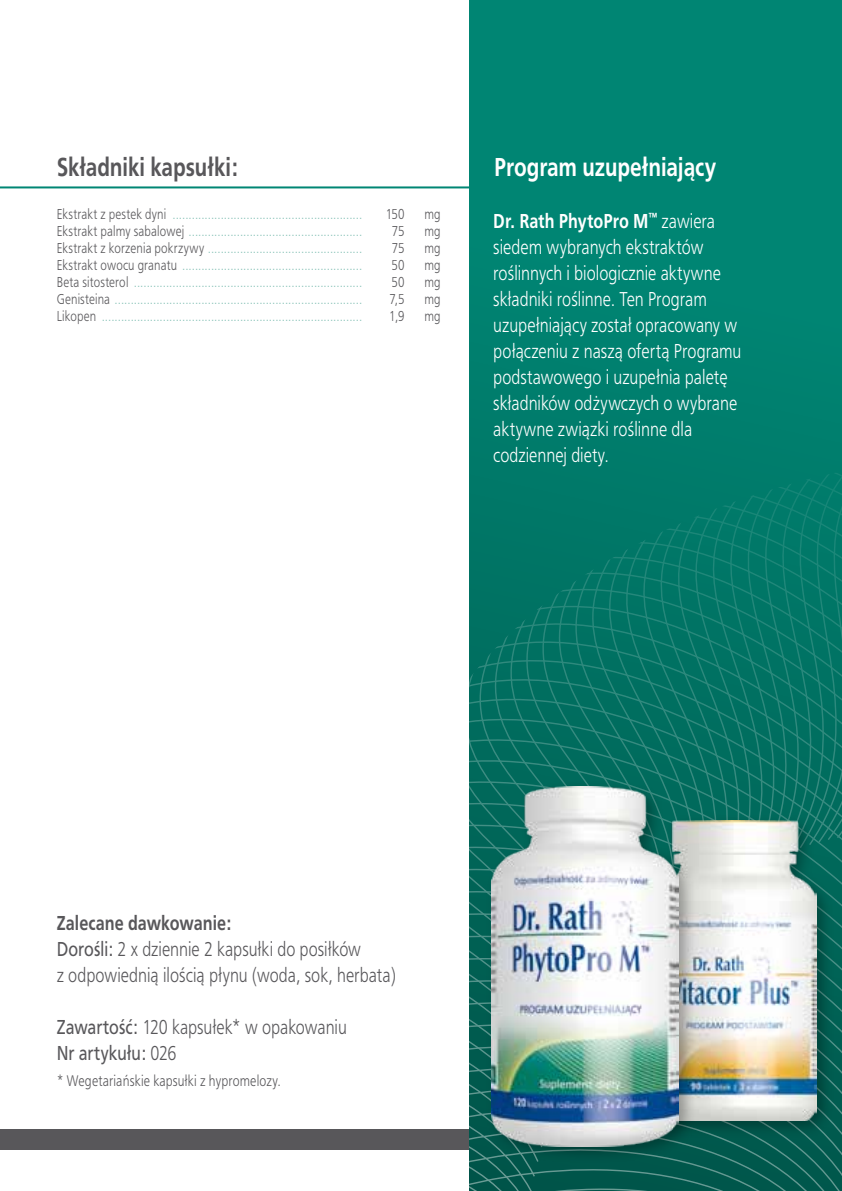
<style>
.page{position:relative;width:842px;height:1191px;background:#fff}
.page>*{position:absolute;margin:0;border:0;box-sizing:border-box;transform-origin:0 0}
.t1{font:500 27px "F015 TCE";color:#fff;scale:.8 1}
.t2{font:500 27px "F015 TCE";color:#58575a;scale:.8 1}
.t3{font:300 21px/26px "F015 TCE";color:#fff;scale:.8 1}
.t4{font:300 21px/26px "F015 TCE";color:#58575a;scale:.8 1}
.t5{font:300 16px "F015 TCE";letter-spacing:.01em;color:#58575a;scale:.8 1}
.t6{font:300 15px "F015 TCE";letter-spacing:.01em;color:#85c0b5;scale:.8 1}
.t7{font:300 15px "F015 TCE";letter-spacing:.015em;color:#58575a;scale:.8 1}
.s1{color:#58575a}
.s2{font-weight:500}
.s3{font-weight:400}
</style>
<div class="page">
<div style="left:0;top:1129px;width:842px;height:21px;background:#58575a"></div>
<hr style="left:0;top:186px;width:842px;height:2px;background:#008674">
<div style="left:469px;top:0;width:373px;height:1191px;background:#008573"></div>
<svg style="left:469px;top:451px;width:373px;height:616px"></svg>
<svg style="left:469px;top:1067px;width:373px;height:124px;background:#0a5d52"></svg>
<div style="left:647px;top:814px;width:187px;height:324px;background:#000;opacity:.3"></div>
<img style="left:697px;top:820px;width:120px;height:300px">
<div style="left:485px;top:779px;width:212px;height:385px;background:#000;opacity:.3"></div>
<img style="left:492px;top:786px;width:187px;height:360px">
<h1 class="t2" style="left:57px;top:151px;width:228px">Składniki kapsułki:</h1>
<p class="t6" style="left:57px;top:205px;width:383px"><span class="s1">Ekstrakt z pestek dyni</span> ...........................................................</p>
<p class="t7" style="left:386px;top:205px;width:25px">150</p>
<p class="t7" style="left:424px;top:205px;width:22px">mg</p>
<p class="t6" style="left:57px;top:222px;width:383px"><span class="s1">Ekstrakt palmy sabalowej</span> ......................................................</p>
<p class="t7" style="left:392px;top:222px;width:18px">75</p>
<p class="t7" style="left:424px;top:222px;width:22px">mg</p>
<p class="t6" style="left:57px;top:239px;width:383px"><span class="s1">Ekstrakt z korzenia pokrzywy</span> ................................................</p>
<p class="t7" style="left:392px;top:239px;width:18px">75</p>
<p class="t7" style="left:424px;top:239px;width:22px">mg</p>
<p class="t6" style="left:57px;top:256px;width:383px"><span class="s1">Ekstrakt owocu granatu</span> ........................................................</p>
<p class="t7" style="left:392px;top:256px;width:18px">50</p>
<p class="t7" style="left:424px;top:256px;width:22px">mg</p>
<p class="t6" style="left:57px;top:273px;width:383px"><span class="s1">Beta sitosterol</span> .......................................................................</p>
<p class="t7" style="left:392px;top:273px;width:18px">50</p>
<p class="t7" style="left:424px;top:273px;width:22px">mg</p>
<p class="t6" style="left:57px;top:290px;width:383px"><span class="s1">Genisteina</span> .............................................................................</p>
<p class="t7" style="left:390px;top:290px;width:20px">7,5</p>
<p class="t7" style="left:424px;top:290px;width:22px">mg</p>
<p class="t6" style="left:57px;top:307px;width:383px"><span class="s1">Likopen</span> .................................................................................</p>
<p class="t7" style="left:389px;top:307px;width:21px">1,9</p>
<p class="t7" style="left:424px;top:307px;width:22px">mg</p>
<h1 class="t1" style="left:494px;top:151px;width:279px">Program uzupełniający</h1>
<p class="t3" style="left:493px;top:208px;width:312px"><span class="s2">Dr. Rath PhytoPro M</span><sup>™</sup> zawiera siedem wybranych ekstraktów roślinnych i biologicznie aktywne składniki roślinne. Ten Program uzupełniający został opracowany w połączeniu z naszą ofertą Programu podstawowego i uzupełnia paletę składników odżywczych o wybrane aktywne związki roślinne dla codziennej diety.</p>
<h2 class="t4" style="left:57px;top:910px;width:426px"><span class="s2">Zalecane dawkowanie:<br></span><span class="s3">Dorośli:</span> 2 x dziennie 2 kapsułki do posiłków<br>z odpowiednią ilością płynu (woda, sok, herbata)</h2>
<h2 class="t4" style="left:57px;top:1014px;width:364px"><span class="s3">Zawartość:</span> 120 kapsułek* w opakowaniu<br><span class="s3">Nr artykułu:</span> 026</h2>
<p class="t5" style="left:57px;top:1072px;width:282px">* Wegetariańskie kapsułki z hypromelozy.</p>
</div>
